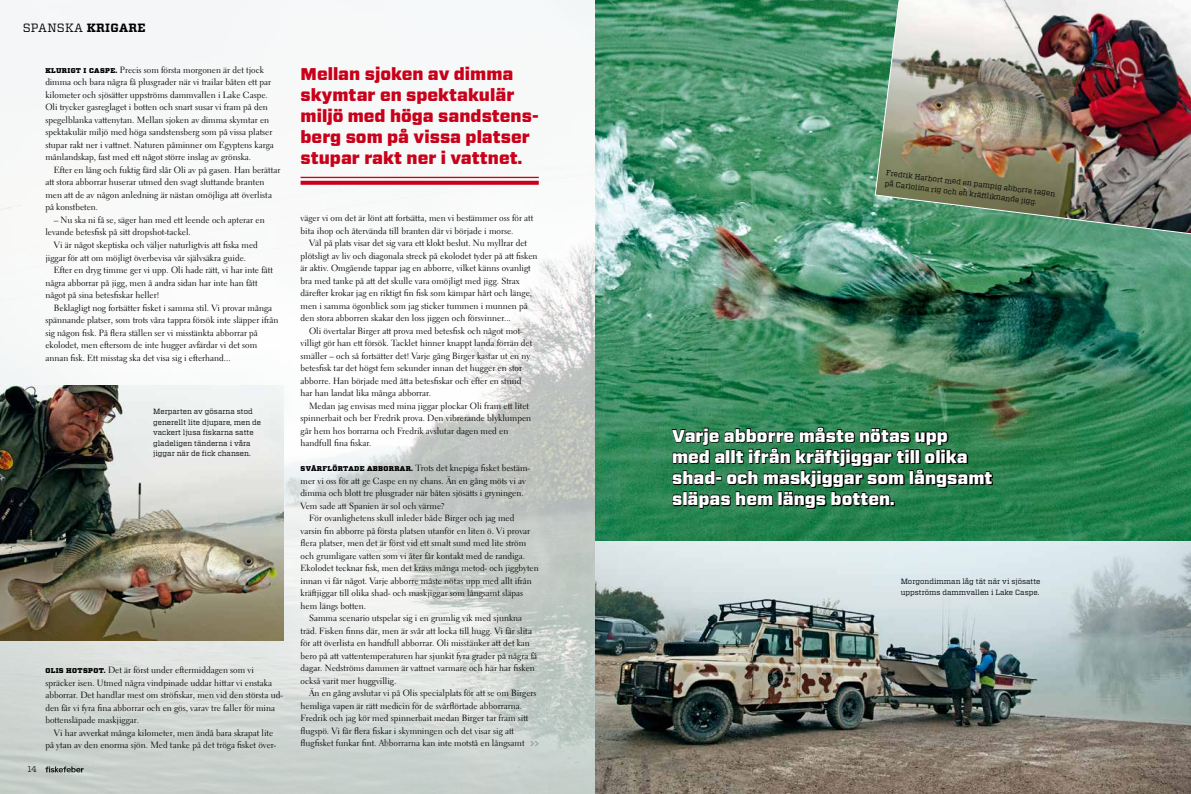
<style>
.page{position:relative;width:1191px;height:794px;background:#fff}
.page>*{position:absolute;margin:0;border:0;box-sizing:border-box;transform-origin:0 0}
.t1{font:900 17px/21px "Vitesse Sans";color:#fff}
.t2{font:900 17px/21px "Vitesse Sans";color:#c90019}
.t3{font:12px "Vitesse";letter-spacing:.025em;color:#000}
.t4{font:9px/12.5px "Electra LH";color:#000}
.t5{font:8.5px "Vitesse";color:#000}
.t6{font:7.5px/10.5px "Vitesse";color:#000}
.s1{font-weight:700}
.s2{font-family:"Vitesse";font-weight:900;font-size:7px}
</style>
<div class="page">
<img style="left:0;top:0;width:1191px;height:794px">
<img style="left:0;top:386px;width:283px;height:255px">
<svg style="left:672px;top:427px;width:320px;height:81px;background:#1a5031"></svg>
<hr style="left:300px;top:177px;width:239px;height:1px;background:#c90019">
<svg style="left:300px;top:181px;width:239px;height:4px"></svg>
<svg style="left:381px;top:741px;width:9px;height:5px"></svg>
<svg style="left:530px;top:741px;width:9px;height:5px"></svg>
<img style="left:874px;top:0;width:317px;height:236px">
<h2 class="t3" style="left:23px;top:20px;width:124px">spanska <span class="s1">KRIGARE</span></h2>
<p class="t4" style="left:45px;top:64px;width:230px"><span class="s2">KLURIGT I CASPE.</span> Precis som första morgonen är det tjock dimma och bara några få plusgrader när vi trailar båten ett par kilometer och sjösätter uppströms dammvallen i Lake Caspe.<br>Oli trycker gasreglaget i botten och snart susar vi fram på den spegelblanka vattenytan. Mellan sjoken av dimma skymtar en spektakulär miljö med höga sandstensberg som på vissa platser stupar rakt ner i vattnet. Naturen påminner om Egyptens karga månlandskap, fast med ett något större inslag av grönska.</p>
<p class="t4" style="left:45px;top:164px;width:237px;text-indent:9px">Efter en lång och fuktig färd slår Oli av på gasen. Han berättar att stora abborrar huserar utmed den svagt sluttande branten men att de av någon anledning är nästan omöjliga att överlista på konstbeten.</p>
<p class="t4" style="left:45px;top:214px;width:221px;text-indent:9px">– Nu ska ni få se, säger han med ett leende och apterar en levande betesfisk på sitt dropshot-tackel.</p>
<p class="t4" style="left:45px;top:239px;width:214px;text-indent:9px">Vi är något skeptiska och väljer naturligtvis att fiska med jiggar för att om möjligt överbevisa vår självsäkra guide.</p>
<p class="t4" style="left:45px;top:264px;width:229px;text-indent:9px">Efter en dryg timme ger vi upp. Oli hade rätt, vi har inte fått några abborrar på jigg, men å andra sidan har inte han fått något på sina betesfiskar heller!</p>
<p class="t4" style="left:45px;top:301px;width:235px;text-indent:9px">Beklagligt nog fortsätter fisket i samma stil. Vi provar många spännande platser, som trots våra tappra försök inte släpper ifrån sig någon fisk. På flera ställen ser vi misstänkta abborrar på ekolodet, men eftersom de inte hugger avfärdar vi det som annan fisk. Ett misstag ska det visa sig i efterhand...</p>
<p class="t6" style="left:153px;top:406px;width:109px">Merparten av gösarna stod generellt lite djupare, men de vackert ljusa fiskarna satte gladeligen tänderna i våra jiggar när de fick chansen.</p>
<p class="t5" style="left:27px;top:763px;width:11px">14</p>
<p class="t4" style="left:45px;top:664px;width:239px"><span class="s2">OLIS HOTSPOT.</span> Det är först under eftermiddagen som vi spräcker isen. Utmed några vindpinade uddar hittar vi enstaka abborrar. Det handlar mest om ströfiskar, men vid den största ud&shy;den får vi fyra fina abborrar och en gös, varav tre faller för mina bottensläpade maskjiggar.</p>
<p class="t4" style="left:45px;top:726px;width:232px;text-indent:9px">Vi har avverkat många kilometer, men ändå bara skrapat lite på ytan av den enorma sjön. Med tanke på det tröga fisket över-</p>
<h1 class="t2" style="left:300px;top:63px;width:239px">Mellan sjoken av dimma skymtar en spektakulär miljö med höga sandstens&shy;berg som på vissa platser stupar rakt ner i vattnet.</h1>
<p class="t4" style="left:300px;top:212px;width:234px">väger vi om det är lönt att fortsätta, men vi bestämmer oss för att bita ihop och återvända till branten där vi började i morse.</p>
<p class="t4" style="left:309px;top:237px;width:219px">Väl på plats visar det sig vara ett klokt beslut. Nu myllrar det</p>
<p class="t4" style="left:300px;top:249px;width:238px">plötsligt av liv och diagonala streck på ekolodet tyder på att fisken</p>
<p class="t4" style="left:300px;top:262px;width:232px">är aktiv. Omgående tappar jag en abborre, vilket känns ovanligt</p>
<p class="t4" style="left:300px;top:274px;width:221px">bra med tanke på att det skulle vara omöjligt med jigg. Strax</p>
<p class="t4" style="left:300px;top:287px;width:233px">därefter krokar jag en riktigt fin fisk som kämpar hårt och länge,</p>
<p class="t4" style="left:300px;top:299px;width:229px">men i samma ögonblick som jag sticker tummen i munnen på</p>
<p class="t4" style="left:300px;top:312px;width:212px">den stora abborren skakar den loss jiggen och försvinner...</p>
<p class="t4" style="left:309px;top:324px;width:215px">Oli övertalar Birger att prova med betesfisk och något mot-</p>
<p class="t4" style="left:300px;top:337px;width:233px">villigt gör han ett försök. Tacklet hinner knappt landa förrän det</p>
<p class="t4" style="left:300px;top:349px;width:231px">smäller – och så fortsätter det! Varje gång Birger kastar ut en ny</p>
<p class="t4" style="left:300px;top:362px;width:223px">betesfisk tar det högst fem sekunder innan det hugger en stor</p>
<p class="t4" style="left:300px;top:374px;width:222px">abborre. Han började med åtta betesfiskar och efter en stund</p>
<p class="t4" style="left:300px;top:387px;width:132px">har han landat lika många abborrar.</p>
<p class="t4" style="left:309px;top:399px;width:221px">Medan jag envisas med mina jiggar plockar Oli fram ett litet</p>
<p class="t4" style="left:300px;top:412px;width:232px">spinnerbait och ber Fredrik prova. Den vibrerande blyklumpen</p>
<p class="t4" style="left:300px;top:424px;width:209px">går hem hos borrarna och Fredrik avslutar dagen med en</p>
<p class="t4" style="left:300px;top:437px;width:72px">handfull fina fiskar.</p>
<p class="t4" style="left:300px;top:462px;width:231px"><span class="s2">SVÅRFLÖRTADE ABBORRAR.</span> Trots det knepiga fisket bestäm-</p>
<p class="t4" style="left:300px;top:474px;width:227px">mer vi oss för att ge Caspe en ny chans. Än en gång möts vi av</p>
<p class="t4" style="left:300px;top:487px;width:224px">dimma och blott tre plusgrader när båten sjösätts i gryningen.</p>
<p class="t4" style="left:300px;top:499px;width:146px">Vem sade att Spanien är sol och värme?</p>
<p class="t4" style="left:309px;top:512px;width:207px">För ovanlighetens skull inleder både Birger och jag med</p>
<p class="t4" style="left:300px;top:524px;width:231px">varsin fin abborre på första platsen utanför en liten ö. Vi provar</p>
<p class="t4" style="left:300px;top:537px;width:227px">flera platser, men det är först vid ett smalt sund med lite ström</p>
<p class="t4" style="left:300px;top:549px;width:226px">och grumligare vatten som vi åter får kontakt med de randiga.</p>
<p class="t4" style="left:300px;top:562px;width:240px">Ekolodet tecknar fisk, men det krävs många metod- och jiggbyten</p>
<p class="t4" style="left:300px;top:574px;width:233px">innan vi får något. Varje abborre måste nötas upp med allt ifrån</p>
<p class="t4" style="left:300px;top:587px;width:224px">kräftjiggar till olika shad- och maskjiggar som långsamt släpas</p>
<p class="t4" style="left:300px;top:599px;width:67px">hem längs botten.</p>
<p class="t4" style="left:309px;top:612px;width:215px">Samma scenario utspelar sig i en grumlig vik med sjunkna</p>
<p class="t4" style="left:300px;top:624px;width:233px">träd. Fisken finns där, men är svår att locka till hugg. Vi får slita</p>
<p class="t4" style="left:300px;top:637px;width:231px">för att överlista en handfull abborrar. Oli misstänker att det kan</p>
<p class="t4" style="left:300px;top:649px;width:238px">bero på att vattentemperaturen har sjunkit fyra grader på några få</p>
<p class="t4" style="left:300px;top:662px;width:236px">dagar. Nedströms dammen är vattnet varmare och här har fisken</p>
<p class="t4" style="left:300px;top:674px;width:97px">också varit mer huggvillig.</p>
<p class="t4" style="left:309px;top:687px;width:229px">Än en gång avslutar vi på Olis specialplats för att se om Birgers</p>
<p class="t4" style="left:300px;top:699px;width:223px">hemliga vapen är rätt medicin för de svårflörtade abborrarna.</p>
<p class="t4" style="left:300px;top:712px;width:229px">Fredrik och jag kör med spinnerbait medan Birger tar fram sitt</p>
<p class="t4" style="left:300px;top:724px;width:215px">flugspö. Vi får flera fiskar i skymningen och det visar sig att</p>
<p class="t4" style="left:300px;top:737px;width:225px">flugfisket funkar fint. Abborrarna kan inte motstå en långsamt</p>
<p class="t6" style="left:887px;top:167px;width:173px;rotate:7deg">Fredrik Harbort med en pampig abborre tagen på Carlolina rig och en kräftliknande jigg.</p>
<h1 class="t1" style="left:672px;top:425px;width:322px">Varje abborre måste nötas upp<br>med allt ifrån kräftjiggar till olika shad- och maskjiggar som långsamt släpas hem längs botten.</h1>
<p class="t6" style="left:900px;top:576px;width:141px">Morgondimman låg tät när vi sjösatte uppströms dammvallen i Lake Caspe.</p>
</div>
